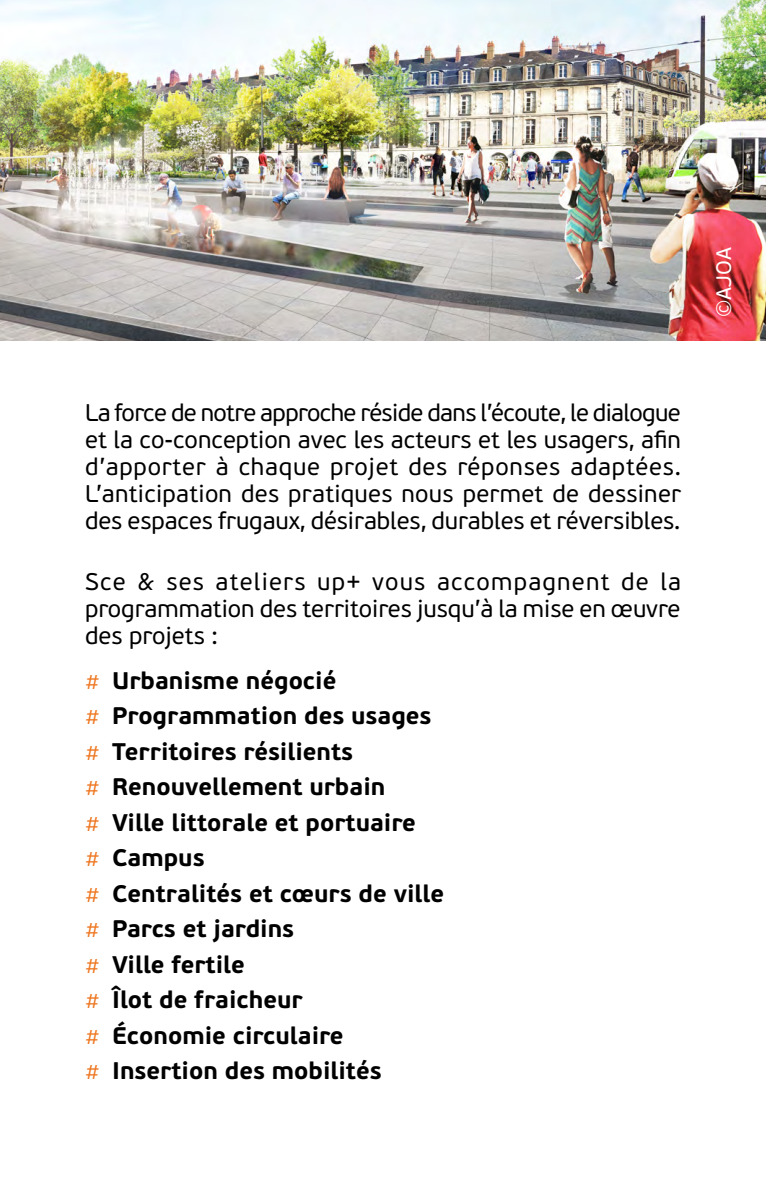
<style>
.page{position:relative;width:766px;height:1191px;background:#fff}
.page>*{position:absolute;margin:0;border:0;box-sizing:border-box;transform-origin:0 0}
.t1{font:24px/27px "PF Beau Sans Pro";letter-spacing:-.005em;color:#000;text-align:justify}
.t2{font:700 24px/35.4px "PF Beau Sans Pro";color:#000}
.t3{font:21px "PF Beau Sans Pro";color:#fff}
.s1{font-weight:400;color:#ee7721}
</style>
<div class="page">
<img style="left:1px;top:0;width:764px;height:340px">
<p class="t1" style="left:85px;top:399px;width:597px">La force de notre approche réside dans l’écoute, le dialogue et la co-conception avec les acteurs et les usagers, afin d’apporter à chaque projet des réponses adaptées.<br>L’anticipation des pratiques nous permet de dessiner des espaces frugaux, désirables, durables et réversibles.</p>
<p class="t1" style="left:85px;top:568px;width:597px">Sce &amp; ses ateliers up+ vous accompagnent de la programmation des territoires jusqu’à la mise en œuvre des projets :</p>
<p class="t2" style="left:85px;top:662px;width:360px"><span class="s1">#</span> Urbanisme négocié<br><span class="s1">#</span> Programmation des usages <span class="s1">#</span> Territoires résilients<br><span class="s1">#</span> Renouvellement urbain<br><span class="s1">#</span> Ville littorale et portuaire<br><span class="s1">#</span> Campus<br><span class="s1">#</span> Centralités et cœurs de ville <span class="s1">#</span> Parcs et jardins<br><span class="s1">#</span> Ville fertile<br><span class="s1">#</span> Îlot de fraicheur<br><span class="s1">#</span> Économie circulaire<br><span class="s1">#</span> Insertion des mobilités</p>
<p class="t3" style="left:712px;top:317px;width:71px;rotate:-90deg">©AJOA</p>
</div>
